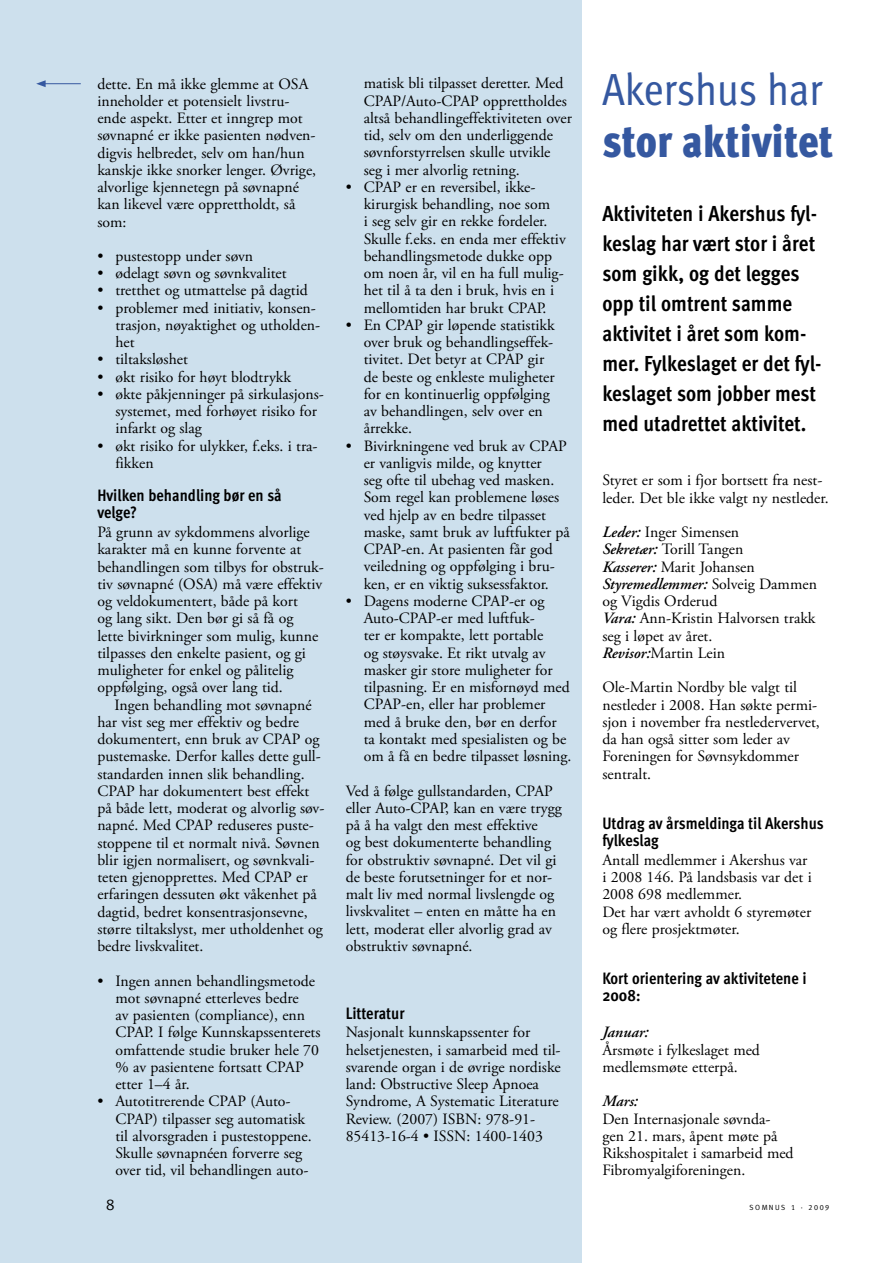
<style>
.page{position:relative;width:893px;height:1263px;background:#fff}
.page>*{position:absolute;margin:0;border:0;box-sizing:border-box;transform-origin:0 0}
.t1{font:900 45px "Meta Cond";color:#3558a0}
.t2{font:45px "Meta Cond";color:#3558a0}
.t3{font:700 21.75px/30px "Meta Cond";color:#000}
.t4{font:700 16.5px/17.2px "Meta Cond";color:#000}
.t5{font:15.75px/17.2px "Adobe Garamond Pro";color:#000}
.t6{font:italic 600 15.75px "Adobe Garamond Pro";color:#000}
.t7{font:15.75px "Meta";color:#000}
.t8{font:7.5px "Meta";letter-spacing:.2em;color:#000}
.s1{font-weight:600;font-style:italic}
.s2{font-family:"Meta Caps"}
</style>
<div class="page">
<div style="left:0;top:0;width:582px;height:1263px;background:#cde0ed"></div>
<hr style="left:43px;top:83px;width:38px;height:1px;background:#3558a0">
<svg style="left:36px;top:80px;width:10px;height:7px"></svg>
<p class="t5" style="left:97px;top:75px;width:220px">dette. En må ikke glemme at OSA inneholder et potensielt livstru&shy;ende aspekt. Etter et inngrep mot søvnapné er ikke pasienten nødven&shy;digvis helbredet, selv om han/hun kanskje ikke snorker lenger. Øvrige, alvorlige kjennetegn på søvnapné kan likevel være opprettholdt, så som:</p>
<p class="t5" style="left:97px;top:248px;width:157px">• pustestopp under søvn</p>
<p class="t5" style="left:97px;top:265px;width:191px">• ødelagt søvn og søvnkvalitet</p>
<p class="t5" style="left:97px;top:282px;width:212px">• tretthet og utmattelse på dagtid</p>
<p class="t5" style="left:115px;top:300px;width:206px;text-indent:-18px">• problemer med initiativ, konsen&shy;trasjon, nøyaktighet og utholden&shy;het</p>
<p class="t5" style="left:97px;top:351px;width:92px">• tiltaksløshet</p>
<p class="t5" style="left:97px;top:369px;width:195px">• økt risiko for høyt blodtrykk</p>
<p class="t5" style="left:115px;top:386px;width:210px;text-indent:-18px">• økte påkjenninger på sirkulasjons&shy;systemet, med forhøyet risiko for infarkt og slag</p>
<p class="t5" style="left:115px;top:438px;width:204px;text-indent:-18px">• økt risiko for ulykker, f.eks. i tra&shy;fikken</p>
<p class="t4" style="left:97px;top:486px;width:186px">Hvilken behandling bør en så velge?</p>
<p class="t5" style="left:97px;top:524px;width:228px">På grunn av sykdommens alvorlige karakter må en kunne forvente at behandlingen som tilbys for obstruk&shy;tiv søvnapné (OSA) må være effektiv og veldokumentert, både på kort<br>og lang sikt. Den bør gi så få og<br>lette bivirkninger som mulig, kunne tilpasses den enkelte pasient, og gi muligheter for enkel og pålitelig oppfølging, også over lang tid.</p>
<p class="t5" style="left:97px;top:696px;width:229px;text-indent:17px">Ingen behandling mot søvnapné har vist seg mer effektiv og bedre dokumentert, enn bruk av CPAP og pustemaske. Derfor kalles dette gull&shy;standarden innen slik behandling.<br>CPAP har dokumentert best effekt på både lett, moderat og alvorlig søv&shy;napné. Med CPAP reduseres puste&shy;stoppene til et normalt nivå. Søvnen blir igjen normalisert, og søvnkvali&shy;teten gjenopprettes. Med CPAP er erfaringen dessuten økt våkenhet på dagtid, bedret konsentrasjonsevne, større tiltakslyst, mer utholdenhet og bedre livskvalitet.</p>
<p class="t5" style="left:115px;top:972px;width:207px;text-indent:-18px">• Ingen annen behandlingsmetode mot søvnapné etterleves bedre<br>av pasienten (compliance), enn<br>CPAP. I følge Kunnskapssenterets omfattende studie bruker hele 70 % av pasientene fortsatt CPAP etter 1–4 år.</p>
<p class="t5" style="left:115px;top:1093px;width:198px;text-indent:-18px">• Autotitrerende CPAP (Auto-<br>CPAP) tilpasser seg automatisk til alvorsgraden i pustestoppene.<br>Skulle søvnapnéen forverre seg over tid, vil behandlingen auto-</p>
<p class="t5" style="left:364px;top:75px;width:210px">matisk bli tilpasset deretter. Med CPAP/Auto-CPAP opprettholdes altså behandlingeffektiviteten over tid, selv om den underliggende søvnforstyrrelsen skulle utvikle seg i mer alvorlig retning.</p>
<p class="t5" style="left:364px;top:179px;width:204px;text-indent:-18px">• CPAP er en reversibel, ikke&shy;kirurgisk behandling, noe som<br>i seg selv gir en rekke fordeler.<br>Skulle f.eks. en enda mer effektiv behandlingsmetode dukke opp om noen år, vil en ha full mulig&shy;het til å ta den i bruk, hvis en i mellomtiden har brukt CPAP.</p>
<p class="t5" style="left:364px;top:317px;width:193px;text-indent:-18px">• En CPAP gir løpende statistikk over bruk og behandlingseffek&shy;tivitet. Det betyr at CPAP gir de beste og enkleste muligheter for en kontinuerlig oppfølging av behandlingen, selv over en årrekke.</p>
<p class="t5" style="left:364px;top:437px;width:208px;text-indent:-18px">• Bivirkningene ved bruk av CPAP er vanligvis milde, og knytter<br>seg ofte til ubehag ved masken.<br>Som regel kan problemene løses ved hjelp av en bedre tilpasset maske, samt bruk av luftfukter på<br>CPAP-en. At pasienten får god veiledning og oppfølging i bru&shy;ken, er en viktig suksessfaktor.</p>
<p class="t5" style="left:364px;top:593px;width:209px;text-indent:-18px">• Dagens moderne CPAP-er og<br>Auto-CPAP-er med luftfuk-<br>ter er kompakte, lett portable<br>og støysvake. Et rikt utvalg av masker gir store muligheter for tilpasning. Er en misfornøyd med<br>CPAP-en, eller har problemer med å bruke den, bør en derfor ta kontakt med spesialisten og be om å få en bedre tilpasset løsning.</p>
<p class="t5" style="left:346px;top:782px;width:218px">Ved å følge gullstandarden, CPAP eller Auto-CPAP, kan en være trygg på å ha valgt den mest effektive<br>og best dokumenterte behandling for obstruktiv søvnapné. Det vil gi de beste forutsetninger for et nor&shy;malt liv med normal livslengde og livskvalitet – enten en måtte ha en lett, moderat eller alvorlig grad av obstruktiv søvnapné.</p>
<p class="t4" style="left:346px;top:1004px;width:60px">Litteratur</p>
<p class="t5" style="left:346px;top:1024px;width:217px">Nasjonalt kunnskapssenter for helsetjenesten, i samarbeid med til&shy;svarende organ i de øvrige nordiske land: Obstructive Sleep Apnoea Syndrome, A Systematic Literature Review. (2007) ISBN: 978-91- 85413-16-4 • ISSN: 1400-1403</p>
<h1 class="t2" style="left:602px;top:64px;width:222px">Akershus har</h1>
<h1 class="t1" style="left:602px;top:115px;width:232px">stor aktivitet</h1>
<h2 class="t3" style="left:602px;top:198px;width:221px">Aktiviteten i Akershus fyl&shy;keslag har vært stor i året som gikk, og det legges opp til omtrent samme aktivitet i året som kom&shy;mer. Fylkeslaget er det fyl&shy;keslaget som jobber mest med utadrettet aktivitet.</h2>
<p class="t5" style="left:602px;top:472px;width:228px">Styret er som i fjor bortsett fra nest&shy;leder. Det ble ikke valgt ny nestleder.</p>
<p class="t5" style="left:602px;top:524px;width:216px"><span class="s1">Leder:</span> Inger Simensen<br><span class="s1">Sekretær:</span> Torill Tangen<br><span class="s1">Kasserer:</span> Marit Johansen<br><span class="s1">Styremedlemmer:</span> Solveig Dammen og Vigdis Orderud<br><span class="s1">Vara:</span> Ann-Kristin Halvorsen trakk seg i løpet av året.<br><span class="s1">Revisor:</span>Martin Lein</p>
<p class="t5" style="left:602px;top:679px;width:219px">Ole-Martin Nordby ble valgt til nestleder i 2008. Han søkte permi&shy;sjon i november fra nestledervervet, da han også sitter som leder av<br>Foreningen for Søvnsykdommer sentralt.</p>
<p class="t4" style="left:602px;top:814px;width:223px">Utdrag av årsmeldinga til Akershus fylkeslag</p>
<p class="t5" style="left:602px;top:852px;width:211px">Antall medlemmer i Akershus var i 2008 146. På landsbasis var det i<br>2008 698 medlemmer.<br>Det har vært avholdt 6 styremøter og flere prosjektmøter.</p>
<p class="t4" style="left:602px;top:969px;width:206px">Kort orientering av aktivitetene i<br>2008:</p>
<p class="t6" style="left:602px;top:1023px;width:48px">Januar:</p>
<p class="t5" style="left:602px;top:1041px;width:159px">Årsmøte i fylkeslaget med medlemsmøte etterpå.</p>
<p class="t6" style="left:602px;top:1092px;width:37px">Mars:</p>
<p class="t5" style="left:602px;top:1110px;width:193px">Den Internasjonale søvnda&shy;gen 21. mars, åpent møte på<br>Rikshospitalet i samarbeid med<br>Fibromyalgiforeningen.</p>
<p class="t7" style="left:106px;top:1195px;width:10px">8</p>
<p class="t8" style="left:750px;top:1203px;width:81px">SOMNUS <span class="s2">1 · 2009</span></p>
</div>
